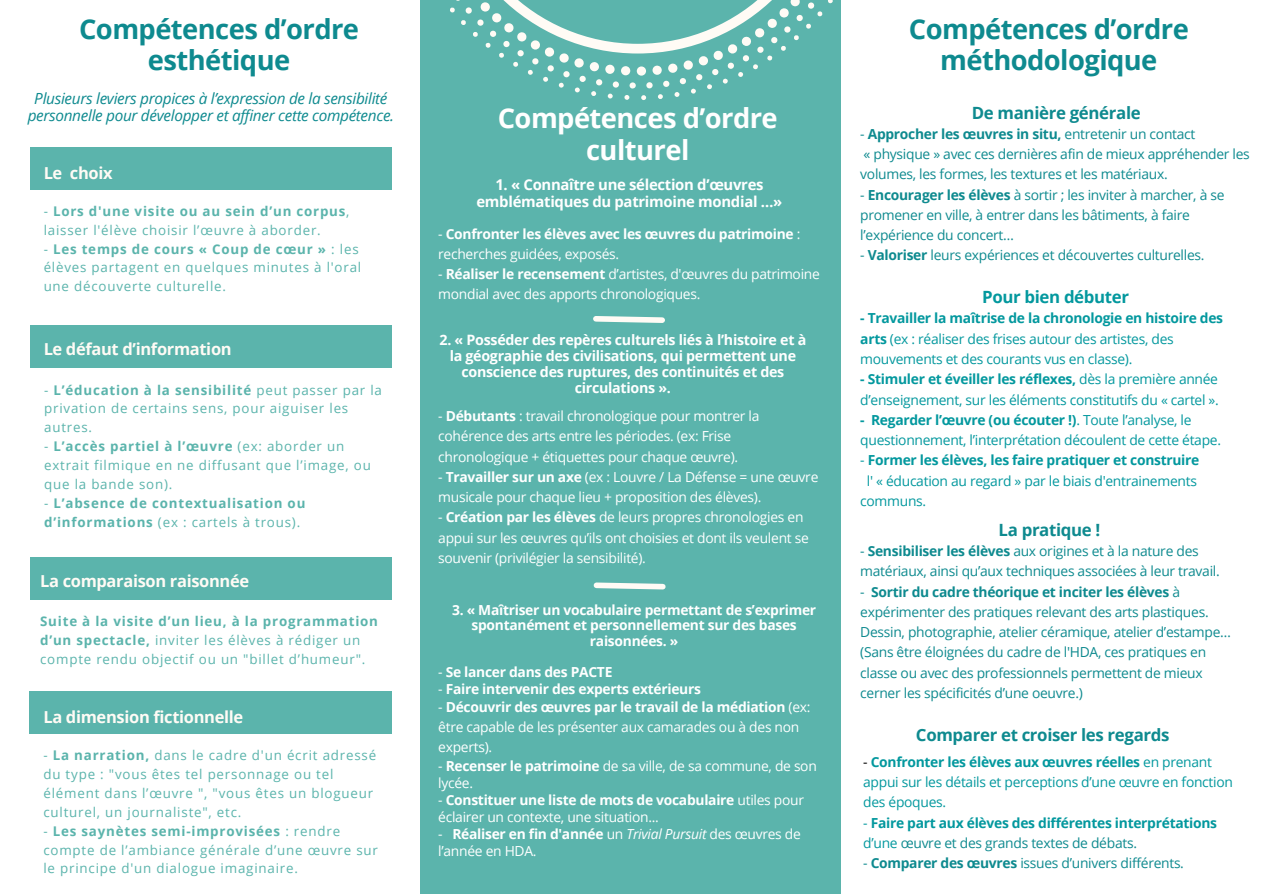
<style>
.page{position:relative;width:1263px;height:894px;background:#fff}
.page>*{position:absolute;margin:0;border:0;box-sizing:border-box;transform-origin:0 0}
.t1{font:700 27.3px/31.5px "Open Sans";letter-spacing:-.02em;color:#0e8a8f;text-align:center}
.t2{font:700 27.3px/31.5px "Open Sans";letter-spacing:-.02em;color:#fff;text-align:center}
.t3{font:700 16.8px "Open Sans";letter-spacing:-.02em;color:#0e8a8f}
.t4{font:700 16.8px "Open Sans";letter-spacing:-.02em;color:#03989e}
.t5{font:700 16.5px "Open Sans";letter-spacing:-.02em;color:#fffbf5}
.t6{font:italic 15.3px/16.8px "Open Sans";letter-spacing:-.02em;color:#0e8a8f;text-align:center}
.t7{font:700 14.85px/16.8px "Open Sans";letter-spacing:-.02em;color:#fff;text-align:center}
.t8{font:700 14.25px/15.8px "Open Sans";letter-spacing:-.02em;color:#fff;text-align:center}
.t9{font:13.8px/20.2px "Open Sans";letter-spacing:-.02em;color:#fff}
.t10{font:13.8px/20.2px "Open Sans";letter-spacing:-.02em;color:#0e8a8f}
.t11{font:13.8px/20.2px "Open Sans";letter-spacing:-.02em;color:#03989e}
.t12{font:700 13.8px/15.8px "Open Sans";letter-spacing:-.02em;color:#fff}
.t13{font:700 13.8px/20.2px "Open Sans";letter-spacing:-.02em;color:#03989e}
.t14{font:700 13.8px "Open Sans";letter-spacing:-.02em;color:#0e8a8f}
.t15{font:13.35px/18.9px "Open Sans";letter-spacing:.06em;color:#5bb4ac}
.t16{font:700 13.35px/18.9px "Open Sans";letter-spacing:.06em;color:#5bb4ac}
.s1{font-weight:700}
.s2{font-weight:400}
.s3{font-style:italic}
.s4{color:#000}
.s5{font-weight:400;color:#0e8a8f}
</style>
<div class="page">
<div style="left:421px;top:0;width:420px;height:893px;background:#5bb4ac"></div>
<div style="left:30px;top:147px;width:362px;height:42px;background:#5bb4ac"></div>
<div style="left:30px;top:325px;width:362px;height:43px;background:#5bb4ac"></div>
<div style="left:30px;top:557px;width:362px;height:42px;background:#5bb4ac"></div>
<svg style="left:420px;top:0;width:413px;height:100px"></svg>
<div style="left:30px;top:691px;width:362px;height:42px;background:#5bb4ac"></div>
<svg style="left:593px;top:316px;width:72px;height:7px"></svg>
<svg style="left:593px;top:582px;width:73px;height:8px"></svg>
<p class="t1" style="left:79px;top:12px;width:281px">Compétences d’ordre esthétique</p>
<p class="t6" style="left:28px;top:90px;width:368px">Plusieurs leviers propices à l’expression de la sensibilité personnelle pour développer et affiner cette compétence.</p>
<p class="t5" style="left:44px;top:161px;width:70px">Le choix</p>
<p class="t15" style="left:44px;top:201px;width:307px">- <span class="s1">Lors d'une visite ou au sein d’un corpus</span>, laisser l'élève choisir l’œuvre à aborder.</p>
<p class="t15" style="left:44px;top:239px;width:319px">- <span class="s1">Les temps de cours « Coup de cœur »</span> : les élèves partagent en quelques minutes à l'oral une découverte culturelle.</p>
<p class="t5" style="left:44px;top:337px;width:190px">Le défaut d’information</p>
<p class="t15" style="left:44px;top:380px;width:339px">- <span class="s1">L’éducation à la sensibilité</span> peut passer par la privation de certains sens, pour aiguiser les autres.</p>
<p class="t15" style="left:44px;top:436px;width:328px">- <span class="s1">L’accès partiel à l’œuvre</span> (ex: aborder un extrait filmique en ne diffusant que l’image, ou que la bande son).</p>
<p class="t16" style="left:44px;top:493px;width:263px"><span class="s2">-</span> L’absence de contextualisation ou d’informations <span class="s2">(ex : cartels à trous).</span></p>
<p class="t5" style="left:40px;top:569px;width:211px">La comparaison raisonnée</p>
<p class="t15" style="left:40px;top:611px;width:339px"><span class="s1">Suite à la visite d’un lieu, à la programmation d’un spectacle,</span> inviter les élèves à rédiger un compte rendu objectif ou un "billet d’humeur".</p>
<p class="t5" style="left:43px;top:704px;width:201px">La dimension fictionnelle</p>
<p class="t15" style="left:43px;top:745px;width:334px">- <span class="s1">La narration,</span> dans le cadre d'un écrit adressé du type : "vous êtes tel personnage ou tel élément dans l’œuvre ", "vous êtes un blogueur culturel, un journaliste", etc.</p>
<p class="t15" style="left:43px;top:820px;width:336px">- <span class="s1">Les saynètes semi-improvisées</span> : rendre compte de l’ambiance générale d’une œuvre sur le principe d'un dialogue imaginaire.</p>
<p class="t2" style="left:498px;top:102px;width:281px">Compétences d’ordre culturel</p>
<p class="t7" style="left:476px;top:176px;width:307px">1. « Connaître une sélection d’œuvres emblématiques du patrimoine mondial …»</p>
<p class="t12" style="left:438px;top:223px;width:364px;line-height:20.2px"><span class="s2">-</span> Confronter les élèves avec les œuvres du patrimoine <span class="s2">: recherches guidées, exposés.</span></p>
<p class="t9" style="left:438px;top:263px;width:383px">- <span class="s1">Réaliser le recensement</span> d’artistes, d'œuvres du patrimoine mondial avec des apports chronologiques.</p>
<p class="t8" style="left:440px;top:332px;width:368px">2. « Posséder des repères culturels liés à l’histoire et à la géographie des civilisations, qui permettent une conscience des ruptures, des continuités et des circulations ».</p>
<p class="t9" style="left:438px;top:405px;width:323px">- <span class="s1">Débutants</span> : travail chronologique pour montrer la cohérence des arts entre les périodes. (ex: Frise chronologique + étiquettes pour chaque œuvre).</p>
<p class="t9" style="left:438px;top:466px;width:382px">- <span class="s1">Travailler sur un axe</span> (ex : Louvre / La Défense = une œuvre musicale pour chaque lieu + proposition des élèves).</p>
<p class="t9" style="left:438px;top:506px;width:372px">- <span class="s1">Création par les élèves</span> de leurs propres chronologies en appui sur les œuvres qu’ils ont choisies et dont ils veulent se souvenir (privilégier la sensibilité).</p>
<p class="t12" style="left:452px;top:601px;width:366px;text-align:center">3. « Maîtriser un vocabulaire permettant de s’exprimer spontanément et personnellement sur des bases raisonnées. »</p>
<p class="t12" style="left:438px;top:663px;width:176px"><span class="s2">-</span> Se lancer dans des PACTE</p>
<p class="t12" style="left:438px;top:680px;width:264px"><span class="s2">-</span> Faire intervenir des experts extérieurs</p>
<p class="t9" style="left:438px;top:696px;width:374px">- <span class="s1">Découvrir des œuvres par le travail de la médiation</span> (ex: être capable de les présenter aux camarades ou à des non experts).</p>
<p class="t9" style="left:438px;top:757px;width:380px;line-height:16.8px">- <span class="s1">Recenser le patrimoine</span> de sa ville, de sa commune, de son lycée.</p>
<p class="t9" style="left:438px;top:791px;width:367px;line-height:16.8px">- <span class="s1">Constituer une liste de mots de vocabulaire</span> utiles pour éclairer un contexte, une situation...</p>
<p class="t9" style="left:438px;top:824px;width:364px;line-height:16.8px">- <span class="s1">Réaliser en fin d'année</span> un <span class="s3">Trivial Pursuit</span> des œuvres de l’année en HDA.</p>
<p class="t1" style="left:909px;top:12px;width:281px">Compétences d’ordre méthodologique</p>
<p class="t3" style="left:972px;top:100px;width:170px">De manière générale</p>
<p class="t14" style="left:860px;top:124px;width:337px"><span class="s2">-</span> Approcher les œuvres in situ, <span class="s2">entretenir un contact</span></p>
<p class="t10" style="left:860px;top:143px;width:391px">« physique » avec ces dernières afin de mieux appréhender les volumes, les formes, les textures et les matériaux.</p>
<p class="t10" style="left:860px;top:184px;width:366px">- <span class="s1">Encourager les élèves</span> à sortir ; les inviter à marcher, à se promener en ville, à entrer dans les bâtiments, à faire l’expérience du concert…</p>
<p class="t10" style="left:860px;top:245px;width:346px">- <span class="s1">Valoriser</span> leurs expériences et découvertes culturelles.</p>
<p class="t4" style="left:982px;top:285px;width:149px">Pour bien débuter</p>
<p class="t11" style="left:860px;top:308px;width:364px"><span class="s1">- Travailler la maîtrise de la chronologie en histoire des arts</span> (ex : réaliser des frises autour des artistes, des mouvements et des courants vus en classe).</p>
<p class="t11" style="left:860px;top:368px;width:360px"><span class="s1">- Stimuler et éveiller les réflexes,</span> dès la première année d’enseignement, sur les éléments constitutifs du « cartel ».</p>
<p class="t11" style="left:860px;top:409px;width:362px"><span class="s1">- Regarder l’œuvre (ou écouter !)</span>. Toute l’analyse, le questionnement, l’interprétation découlent de cette étape.</p>
<p class="t13" style="left:860px;top:449px;width:341px"><span class="s2">-</span> Former les élèves, les faire pratiquer et construire</p>
<p class="t11" style="left:860px;top:470px;width:338px;text-indent:7px">l' « éducation au regard » par le biais d'entrainements communs.</p>
<p class="t3" style="left:999px;top:517px;width:103px">La pratique !</p>
<p class="t10" style="left:860px;top:540px;width:361px">- <span class="s1">Sensibiliser les élèves</span> aux origines et à la nature des matériaux, ainsi qu’aux techniques associées à leur travail.</p>
<p class="t10" style="left:860px;top:581px;width:372px">- <span class="s1">Sortir du cadre théorique et inciter les élèves</span> à expérimenter des pratiques relevant des arts plastiques.<br>Dessin, photographie, atelier céramique, atelier d’estampe… (Sans être éloignées du cadre de l'HDA, ces pratiques en classe ou avec des professionnels permettent de mieux cerner les spécificités d’une oeuvre.)</p>
<p class="t3" style="left:916px;top:723px;width:255px">Comparer et croiser les regards</p>
<p class="t11" style="left:863px;top:751px;width:371px"><span class="s4">-</span> <span class="s1">Confronter les élèves aux œuvres réelles</span> en prenant appui sur les détails et perceptions d’une œuvre en fonction des époques.</p>
<p class="t13" style="left:863px;top:812px;width:355px"><span class="s2">-</span> Faire part aux élèves des différentes interprétations <span class="s2">d’une</span> <span class="s5">œuvre et des grands textes de débats.</span></p>
<p class="t10" style="left:863px;top:852px;width:322px">- <span class="s1">Comparer des œuvres</span> issues d’univers différents.</p>
</div>
